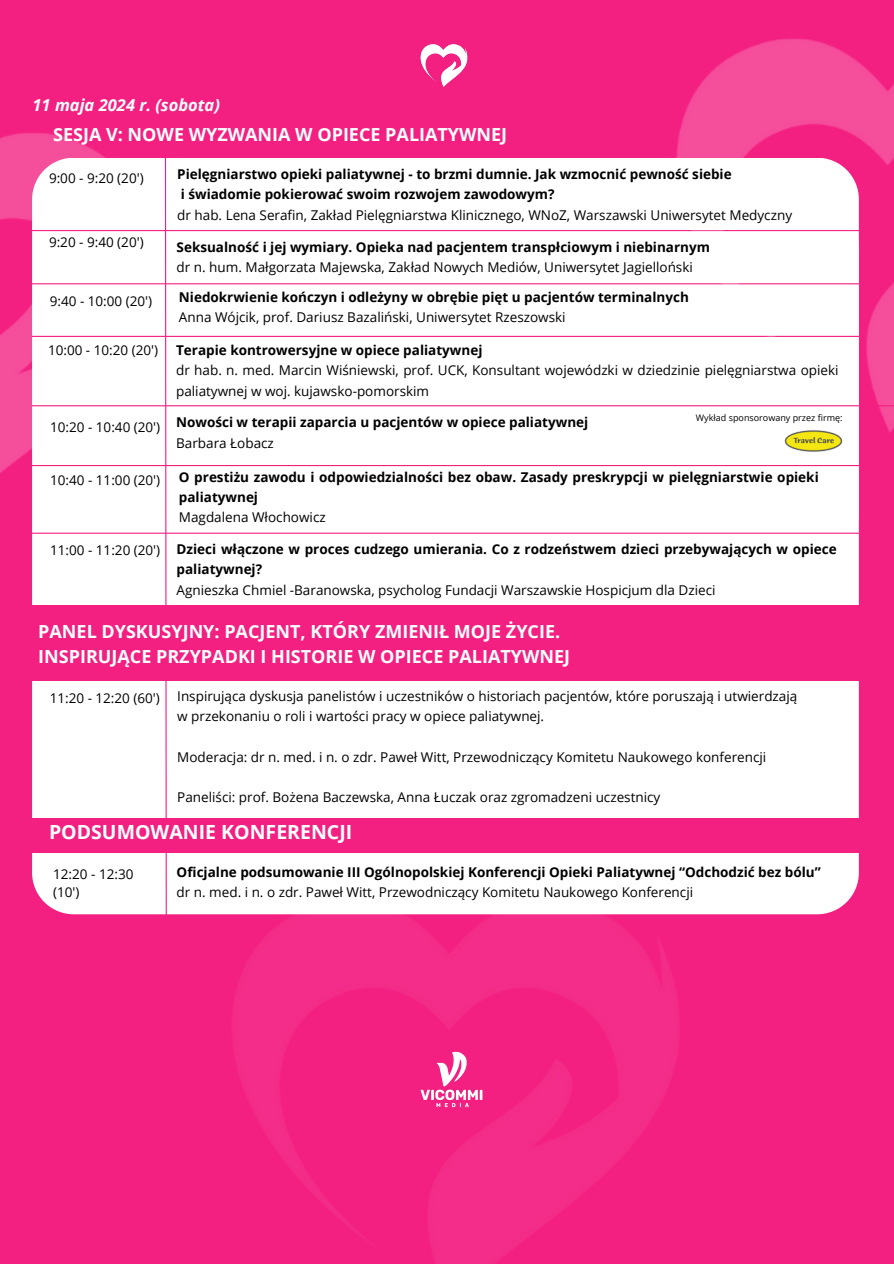
<style>
.page{position:relative;width:894px;height:1264px;background:#fff}
.page>*{position:absolute;margin:0;border:0;box-sizing:border-box;transform-origin:0 0}
.t1{font:700 19.5px "Open Sans";color:#fff}
.t2{font:700 18px/24.8px "Open Sans";color:#fff}
.t3{font:italic 700 16.5px "Open Sans";color:#fff}
.t4{font:700 13.5px/20.2px "Open Sans";color:#000}
.t5{font:13.5px/20.2px "Open Sans";color:#000}
.t6{font:9px "Open Sans";color:#000}
.s1{font-weight:400}
.s2{font-weight:700}
</style>
<div class="page">
<div style="left:0;top:0;width:893px;height:1263px;background:#f32082"></div>
<div style="left:32px;top:158px;width:826px;height:756px;background:#fff"></div>
<div style="left:36px;top:208px;width:822px;height:346px;background:#fff"></div>
<svg style="left:163px;top:546px;width:4px;height:272px"></svg>
<img style="left:123px;top:853px;width:656px;height:410px">
<img style="left:403px;top:1045px;width:96px;height:68px">
<img style="left:420px;top:44px;width:48px;height:43px">
<img style="left:0;top:132px;width:259px;height:414px">
<hr style="left:0;top:230px;width:893px;height:1px;background:#f32082">
<hr style="left:0;top:283px;width:893px;height:1px;background:#f32082">
<hr style="left:32px;top:336px;width:861px;height:1px;background:#f32082">
<img style="left:570px;top:38px;width:323px;height:413px">
<div style="left:0;top:818px;width:893px;height:35px;background:#f32082"></div>
<hr style="left:32px;top:405px;width:861px;height:1px;background:#f32082">
<hr style="left:26px;top:465px;width:867px;height:1px;background:#f32082">
<div style="left:0;top:605px;width:893px;height:75px;background:#f32082"></div>
<img style="left:779px;top:418px;width:67px;height:45px">
<hr style="left:30px;top:532px;width:863px;height:2px;background:#f32082">
<h3 class="t3" style="left:33px;top:93px;width:189px">11 maja 2024 r. (sobota)</h3>
<h1 class="t2" style="left:53px;top:122px;width:455px">SESJA V: NOWE WYZWANIA W OPIECE PALIATYWNEJ</h1>
<p class="t5" style="left:49px;top:167px;width:96px">9:00 - 9:20 (20')</p>
<h3 class="t4" style="left:177px;top:164px;width:616px">Pielęgniarstwo opieki paliatywnej - to brzmi dumnie. Jak wzmocnić pewność siebie<br>i świadomie pokierować swoim rozwojem zawodowym?<br><span class="s1">dr hab. Lena Serafin, Zakład Pielęgniarstwa Klinicznego, WNoZ, Warszawski Uniwersytet Medyczny</span></h3>
<h3 class="t5" style="left:49px;top:232px;width:96px">9:20 - 9:40 (20')</h3>
<h3 class="t5" style="left:176px;top:236px;width:534px"><span class="s2">Seksualność i jej wymiary. Opieka nad pacjentem transpłciowym i niebinarnym </span>dr n. hum. Małgorzata Majewska, Zakład Nowych Mediów, Uniwersytet Jagielloński</h3>
<h3 class="t5" style="left:50px;top:290px;width:104px">9:40 - 10:00 (20')</h3>
<h3 class="t4" style="left:179px;top:287px;width:511px">Niedokrwienie kończyn i odleżyny w obrębie pięt u pacjentów terminalnych<br><span class="s1">Anna Wójcik, prof. Dariusz Bazaliński, Uniwersytet Rzeszowski</span></h3>
<h3 class="t5" style="left:48px;top:339px;width:112px">10:00 - 10:20 (20')</h3>
<h3 class="t5" style="left:176px;top:340px;width:663px"><span class="s2">Terapie kontrowersyjne w opiece paliatywnej<br></span>dr hab. n. med. Marcin Wiśniewski, prof. UCK, Konsultant wojewódzki w dziedzinie pielęgniarstwa opieki paliatywnej w woj. kujawsko-pomorskim</h3>
<p class="t5" style="left:50px;top:417px;width:112px">10:20 - 10:40 (20')</p>
<h3 class="t4" style="left:176px;top:412px;width:413px">Nowości w terapii zaparcia u pacjentów w opiece paliatywnej<br><span class="s1">Barbara Łobacz</span></h3>
<h3 class="t6" style="left:695px;top:411px;width:148px">Wykład sponsorowany przez firmę:</h3>
<h3 class="t5" style="left:50px;top:470px;width:112px">10:40 - 11:00 (20')</h3>
<h3 class="t4" style="left:179px;top:466px;width:641px">O prestiżu zawodu i odpowiedzialności bez obaw. Zasady preskrypcji w pielęgniarstwie opieki paliatywnej<br><span class="s1">Magdalena Włochowicz</span></h3>
<h3 class="t5" style="left:50px;top:539px;width:112px">11:00 - 11:20 (20')</h3>
<p class="t4" style="left:176px;top:539px;width:661px">Dzieci włączone w proces cudzego umierania. Co z rodzeństwem dzieci przebywających w opiece paliatywnej?<br><span class="s1">Agnieszka Chmiel -Baranowska, psycholog Fundacji Warszawskie Hospicjum dla Dzieci</span></p>
<h3 class="t2" style="left:38px;top:619px;width:533px">PANEL DYSKUSYJNY: PACJENT, KTÓRY ZMIENIŁ MOJE ŻYCIE.<br>INSPIRUJĄCE PRZYPADKI I HISTORIE W OPIECE PALIATYWNEJ</h3>
<h3 class="t5" style="left:50px;top:687px;width:112px">11:20 - 12:20 (60')</h3>
<h3 class="t5" style="left:177px;top:685px;width:621px">Inspirująca dyskusja panelistów i uczestników o historiach pacjentów, które poruszają i utwierdzają w przekonaniu o roli i wartości pracy w opiece paliatywnej.</h3>
<h1 class="t5" style="left:177px;top:746px;width:590px">Moderacja: dr n. med. i n. o zdr. Paweł Witt, Przewodniczący Komitetu Naukowego konferencji</h1>
<h3 class="t5" style="left:177px;top:786px;width:484px">Paneliści: prof. Bożena Baczewska, Anna Łuczak oraz zgromadzeni uczestnicy</h3>
<h3 class="t1" style="left:49px;top:818px;width:305px">PODSUMOWANIE KONFERENCJI</h3>
<h3 class="t5" style="left:53px;top:864px;width:82px;line-height:18px">12:20 - 12:30 (10')</h3>
<h3 class="t4" style="left:176px;top:861px;width:645px">Oficjalne podsumowanie III Ogólnopolskiej Konferencji Opieki Paliatywnej “Odchodzić bez bólu” <span class="s1">dr n. med. i n. o zdr. Paweł Witt, Przewodniczący Komitetu Naukowego Konferencji</span></h3>
</div>
